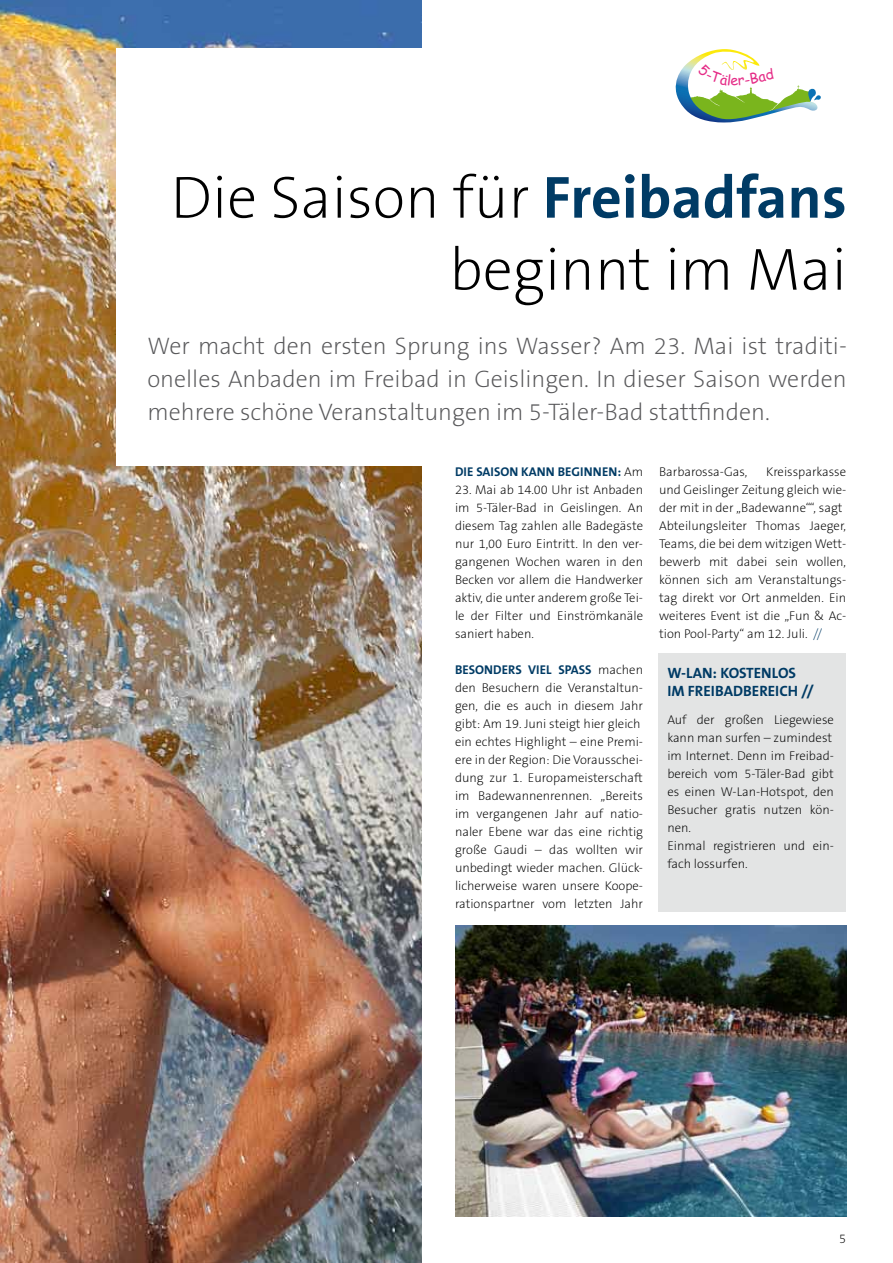
<style>
.page{position:relative;width:893px;height:1263px;background:#fff}
.page>*{position:absolute;margin:0;border:0;box-sizing:border-box;transform-origin:0 0}
.t1{font:200 60px/72px "The Sans B2";color:#000;text-align:right}
.t2{font:200 24px/33px "The Sans B2";color:#58585a;text-align:justify}
.t3{font:700 15px/18px "The Sans B7";color:#003b65}
.t4{font:200 12.75px/18px "The Sans B2";color:#000}
.t5{font:700 12.75px "The Sans B7";color:#003b65}
.s1{font-family:"The Sans B7";font-weight:700;color:#003b65}
.s2{font-family:"The Sans B2";font-weight:200;color:#000}
.s3{color:#003b65}
</style>
<div class="page">
<img style="left:0;top:0;width:421px;height:1263px">
<div style="left:116px;top:48px;width:704px;height:418px;background:#fff"></div>
<div style="left:658px;top:653px;width:187px;height:258px;background:#e3e4e4"></div>
<img style="left:455px;top:925px;width:391px;height:291px">
<svg style="left:675px;top:49px;width:146px;height:73px"></svg>
<h1 class="t1" style="left:171px;top:164px;width:678px">Die Saison für <span class="s1">Freibadfans </span>beginnt im Mai</h1>
<h2 class="t2" style="left:147px;top:331px;width:701px">Wer macht den ersten Sprung ins Wasser? Am 23. Mai ist traditi&shy;onelles Anbaden im Freibad in Geislingen. In dieser Saison werden mehrere schöne Veranstaltungen im 5-Täler-Bad stattfinden.</h2>
<p class="t5" style="left:455px;top:465px;width:190px">DIE SAISON KANN BEGINNEN: <span class="s2">Am</span></p>
<p class="t4" style="left:455px;top:481px;width:190px;text-align:justify">23. Mai ab 14.00 Uhr ist Anbaden im 5-Täler-Bad in Geislingen. An diesem Tag zahlen alle Badegäste nur 1,00 Euro Eintritt. In den ver&shy;gangenen Wochen waren in den Becken vor allem die Handwerker aktiv, die unter anderem große Tei&shy;le der Filter und Einströmkanäle saniert haben.</p>
<p class="t5" style="left:455px;top:663px;width:190px">BESONDERS VIEL SPASS <span class="s2">machen</span></p>
<p class="t4" style="left:455px;top:679px;width:190px">den Besuchern die Veranstaltun&shy;gen, die es auch in diesem Jahr gibt: Am 19. Juni steigt hier gleich ein echtes Highlight – eine Premi&shy;ere in der Region: Die Vorausschei&shy;dung zur 1. Europameisterschaft im Badewannenrennen. „Bereits im vergangenen Jahr auf natio&shy;naler Ebene war das eine richtig große Gaudi – das wollten wir unbedingt wieder machen. Glück&shy;licherweise waren unsere Koope&shy;rationspartner vom letzten Jahr</p>
<p class="t4" style="left:659px;top:463px;width:189px;text-indent:107px">Kreissparkasse und Geislinger Zeitung gleich wie&shy;der mit in der „Badewanne““, sagt<br>Abteilungsleiter Thomas Jaeger,<br>Teams, die bei dem witzigen Wett&shy;bewerb mit dabei sein wollen, können sich am Veranstaltungs&shy;tag direkt vor Ort anmelden. Ein weiteres Event ist die „Fun &amp; Ac&shy;tion Pool-Party“ am 12. Juli. <span class="s3">//</span></p>
<p class="t4" style="left:659px;top:463px;width:90px">Barbarossa-Gas,</p>
<p class="t3" style="left:667px;top:664px;width:148px">W-LAN: KOSTENLOS<br>IM FREIBADBEREICH //</p>
<p class="t4" style="left:667px;top:711px;width:168px">Auf der großen Liegewiese kann man surfen – zumindest im Internet. Denn im Freibad&shy;bereich vom 5-Täler-Bad gibt es einen W-Lan-Hotspot, den<br>Besucher gratis nutzen kön&shy;nen.<br>Einmal registrieren und ein&shy;fach lossurfen.</p>
<p class="t4" style="left:839px;top:1230px;width:9px">5</p>
</div>
